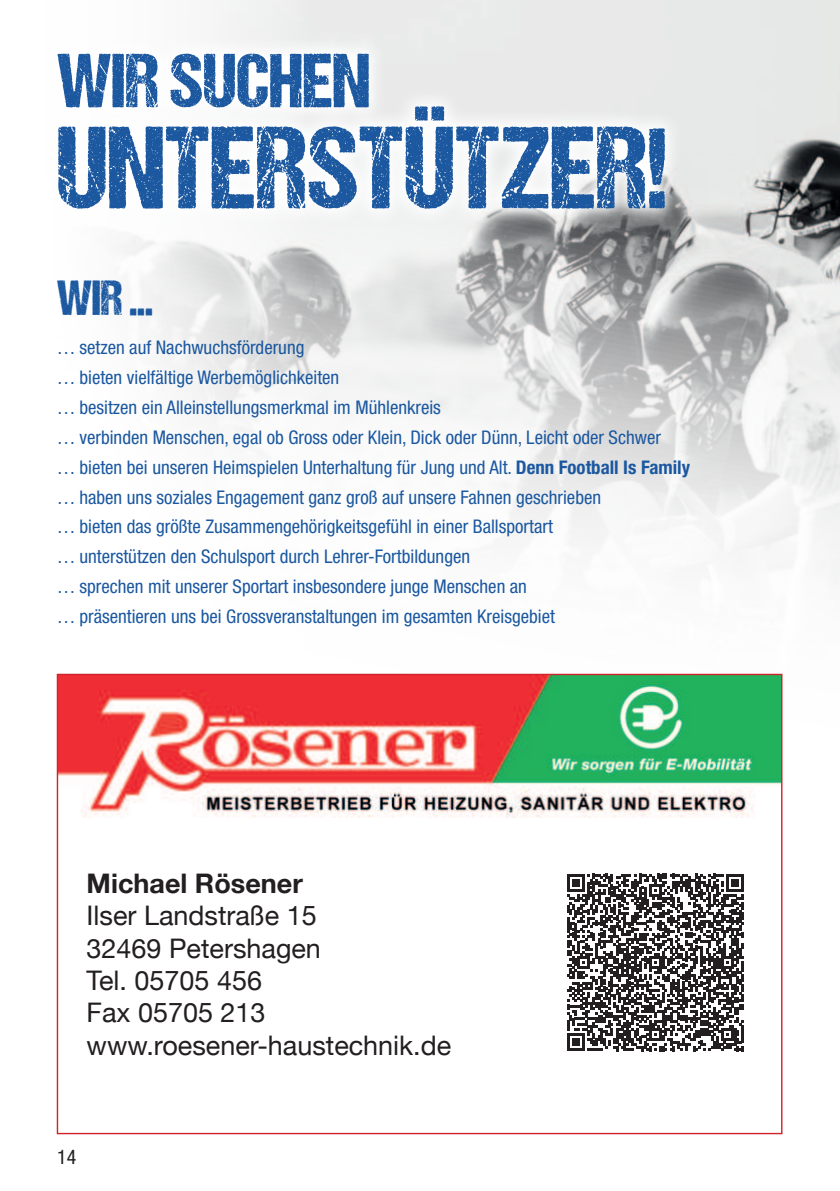
<style>
.page{position:relative;width:840px;height:1191px;background:#fff}
.page>*{position:absolute;margin:0;border:0;box-sizing:border-box;transform-origin:0 0}
.t1{font:117.4px "DCC Ash";color:#1b58a0}
.t2{font:76.8px "DCC Ash";color:#1b58a0}
.t3{font:49.4px "DCC Ash";color:#1b58a0}
.t4{font:27px/32.4px "Helvetica Neue";color:#231f20}
.t5{font:700 27px "Helvetica Neue";color:#231f20}
.t6{font:condensed 20px "Helvetica Neue LT Pro";color:#231f20}
.t7{font:condensed 18.8px/29.8px "Helvetica Neue LT Pro";color:#1b58a0}
.s1{font-family:"Helvetica Neue LT Std";font-weight:700}
</style>
<div class="page">
<img style="left:56px;top:0;width:783px;height:848px">
<svg style="left:56px;top:34px;width:627px;height:194px"></svg>
<div style="left:57px;top:674px;width:724px;height:459px;background:#fff"></div>
<img style="left:59px;top:676px;width:721px;height:141px">
<svg style="left:567px;top:874px;width:176px;height:177px"></svg>
<h2 class="t2" style="left:57px;top:40px;width:314px">WIR SUCHEN</h2>
<h1 class="t1" style="left:57px;top:106px;width:611px">UNTERSTÜTZER!</h1>
<h3 class="t3" style="left:57px;top:272px;width:97px">WIR ...</h3>
<p class="t7" style="left:57px;top:333px;width:634px">… setzen auf Nachwuchsförderung<br>… bieten vielfältige Werbemöglichkeiten<br>… besitzen ein Alleinstellungsmerkmal im Mühlenkreis<br>… verbinden Menschen, egal ob Gross oder Klein, Dick oder Dünn, Leicht oder Schwer<br>… bieten bei unseren Heimspielen Unterhaltung für Jung und Alt. <span class="s1">Denn Football Is Family </span>… haben uns soziales Engagement ganz groß auf unsere Fahnen geschrieben<br>… bieten das größte Zusammengehörigkeitsgefühl in einer Ballsportart<br>… unterstützen den Schulsport durch Lehrer-Fortbildungen<br>… sprechen mit unserer Sportart insbesondere junge Menschen an<br>… präsentieren uns bei Grossveranstaltungen im gesamten Kreisgebiet</p>
<h3 class="t5" style="left:87px;top:867px;width:217px">Michael Rösener</h3>
<h3 class="t4" style="left:87px;top:902px;width:366px">Ilser Landstraße 15<br>32469 Petershagen<br>Tel. 05705 456<br>Fax 05705 213 www.roesener-haustechnik.de</h3>
<p class="t6" style="left:57px;top:1146px;width:21px">14</p>
</div>
